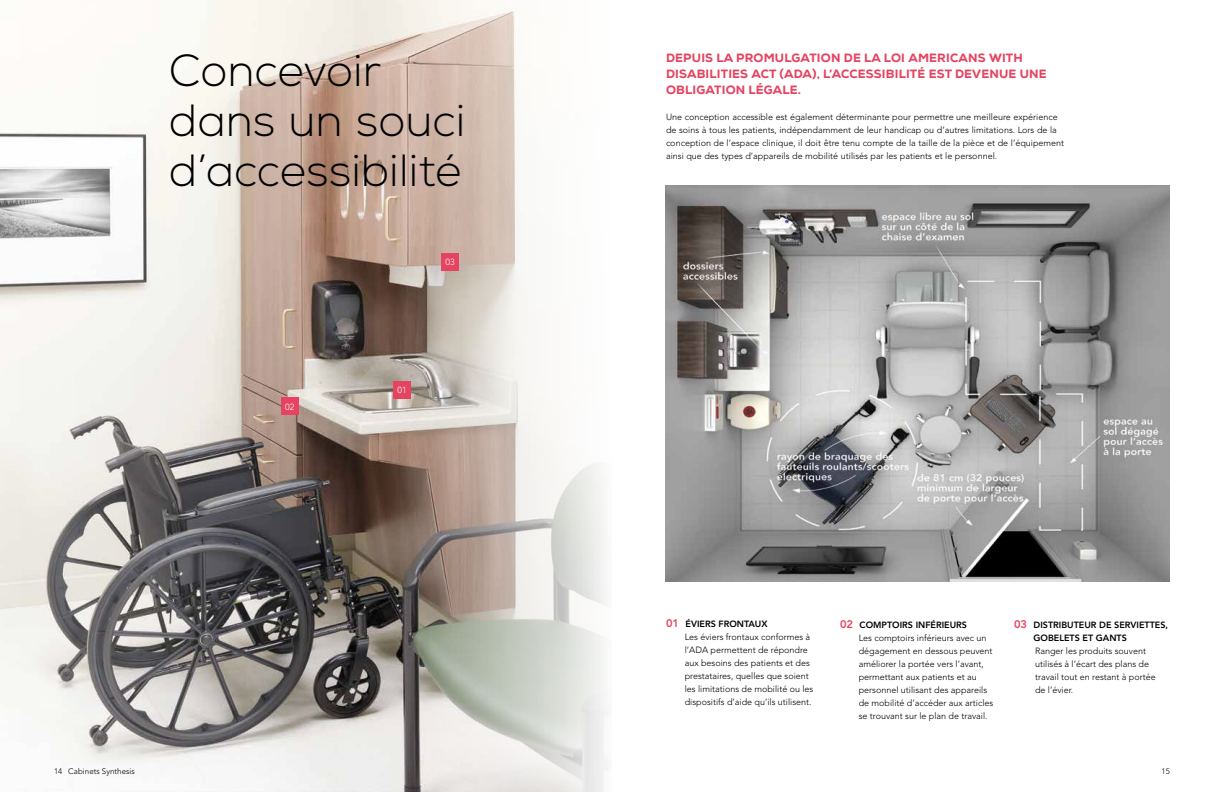
<style>
.page{position:relative;width:1224px;height:792px;background:#fff}
.page>*{position:absolute;margin:0;border:0;box-sizing:border-box;transform-origin:0 0}
.t1{font:300 45px/50px "Nexa";color:#000}
.t2{font:800 12px/16px "Nexa";letter-spacing:.015em;color:#e54360}
.Body_Style_3{font:300 9px/13px "Avenir LT Pro";color:#000}
.Body_Style_3-2{font:800 9px/13px "Avenir LT Pro";color:#000}
.Numbers_and_Stats_Style_2{font:300 8.9px "Avenir LT Pro";color:#fff}
.t3{font:300 8px "Avenir LT Pro";letter-spacing:-.005em;color:#000}
.s1{font-size:11px;color:#e54360}
</style>
<div class="page">
<img style="left:0;top:0;width:608px;height:792px">
<img style="left:665px;top:186px;width:505px;height:395px">
<div style="left:393px;top:381px;width:18px;height:18px;background:#e54360"></div>
<div style="left:441px;top:253px;width:18px;height:18px;background:#e54360"></div>
<div style="left:281px;top:397px;width:18px;height:18px;background:#e54360"></div>
<p class="t1" style="left:169px;top:47px;width:298px">Concevoir dans un souci d’accessibilité</p>
<p class="t2" style="left:666px;top:50px;width:382px">DEPUIS LA PROMULGATION DE LA LOI AMERICANS WITH<br>DISABILITIES ACT (ADA), L’ACCESSIBILITÉ EST DEVENUE UNE<br>OBLIGATION LÉGALE.</p>
<p class="Body_Style_3" style="left:666px;top:111px;width:400px">Une conception accessible est également déterminante pour permettre une meilleure expérience de soins à tous les patients, indépendamment de leur handicap ou d’autres limitations. Lors de la conception de l’espace clinique, il doit être tenu compte de la taille de la pièce et de l’équipement ainsi que des types d’appareils de mobilité utilisés par les patients et le personnel.</p>
<p class="Numbers_and_Stats_Style_2" style="left:285px;top:402px;width:11px">02</p>
<p class="Numbers_and_Stats_Style_2" style="left:445px;top:257px;width:11px">03</p>
<p class="Numbers_and_Stats_Style_2" style="left:397px;top:385px;width:11px">01</p>
<p class="Body_Style_3-2" style="left:666px;top:618px;width:103px"><span class="s1">01</span> ÉVIERS FRONTAUX</p>
<p class="Body_Style_3" style="left:685px;top:631px;width:130px">Les éviers frontaux conformes à l’ADA permettent de répondre aux besoins des patients et des prestataires, quelles que soient les limitations de mobilité ou les dispositifs d’aide qu’ils utilisent.</p>
<p class="Body_Style_3-2" style="left:840px;top:618px;width:129px"><span class="s1">02</span> COMPTOIRS INFÉRIEURS</p>
<p class="Body_Style_3" style="left:859px;top:631px;width:136px">Les comptoirs inférieurs avec un dégagement en dessous peuvent améliorer la portée vers l’avant, permettant aux patients et au personnel utilisant des appareils de mobilité d’accéder aux articles se trouvant sur le plan de travail.</p>
<p class="Body_Style_3-2" style="left:1034px;top:618px;width:136px;text-indent:-20px"><span class="s1">03</span> DISTRIBUTEUR DE SERVIETTES,<br>GOBELETS ET GANTS</p>
<p class="Body_Style_3" style="left:1035px;top:644px;width:122px">Ranger les produits souvent utilisés à l’écart des plans de travail tout en restant à portée de l’évier.</p>
<p class="t3" style="left:54px;top:766px;width:82px">14 Cabinets Synthesis</p>
<p class="t3" style="left:1162px;top:767px;width:10px">15</p>
</div>
